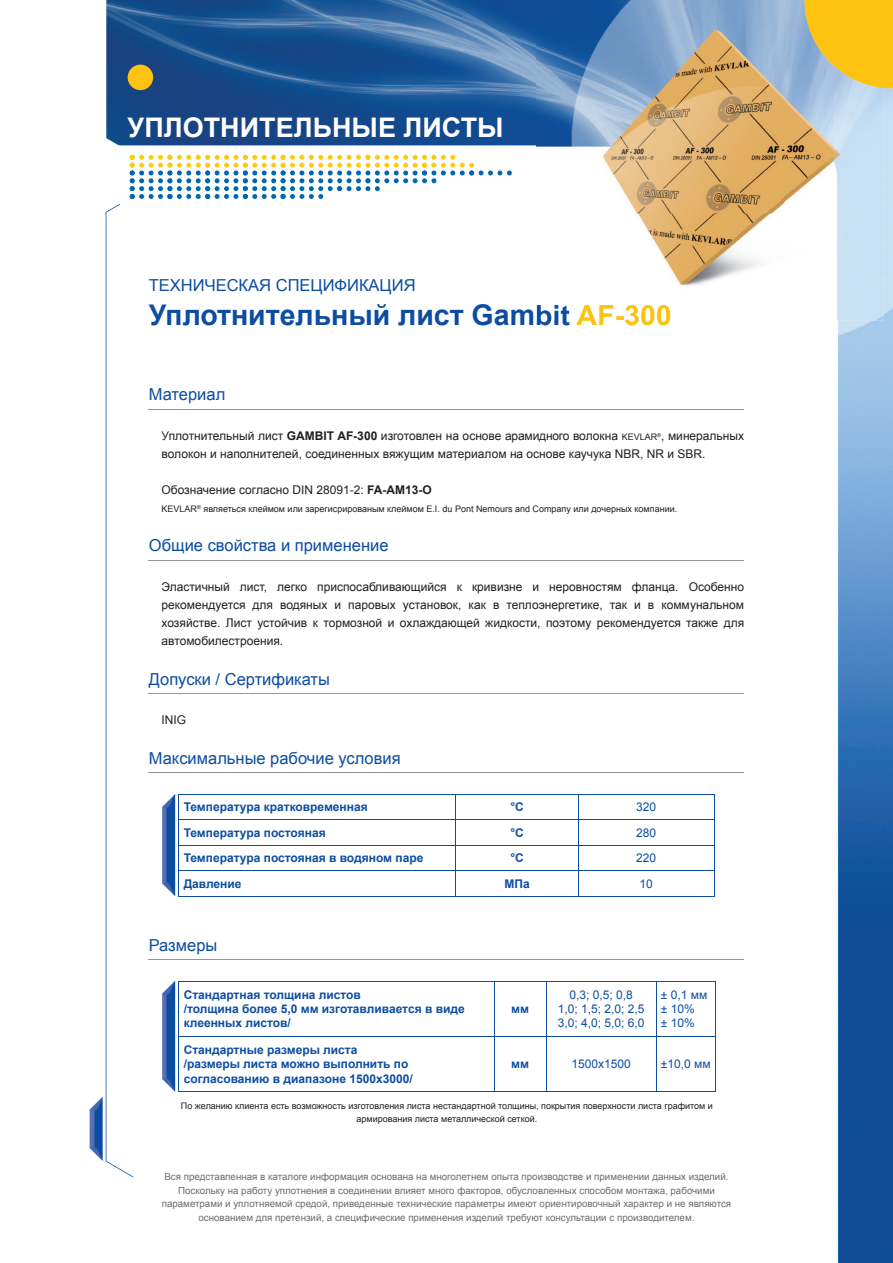
<style>
.page{position:relative;width:893px;height:1263px;background:#fff}
.page>*{position:absolute;margin:0;border:0;box-sizing:border-box;transform-origin:0 0}
.t1{font:700 28.5px "Arial";color:#0d4da1}
.t2{font:700 27px "Arial";color:#fff}
.t3{font:16.5px "Arial";color:#0d4da1}
.t4{font:12px/18px "Arial";color:#231f20}
.t5{font:700 12px/14.4px "Arial";color:#0d4da1}
.t6{font:12px/14.4px "Arial";color:#0d4da1;text-align:center}
.t7{font:9.75px/13.5px "Arial";color:#6c6d70;text-align:center}
.t8{font:9px/13.5px "Arial";color:#231f20;text-align:center}
.s1{color:#fec210}
.s2{font-weight:700}
.s3{font-size:9px}
</style>
<div class="page">
<img style="left:132px;top:0;width:761px;height:1263px">
<svg style="left:884px;top:0;width:9px;height:88px"></svg>
<hr style="left:149px;top:409px;width:595px;height:1px;background:#939598">
<hr style="left:149px;top:560px;width:595px;height:1px;background:#939598">
<hr style="left:149px;top:693px;width:595px;height:1px;background:#939598">
<hr style="left:149px;top:772px;width:595px;height:1px;background:#939598">
<hr style="left:149px;top:959px;width:595px;height:1px;background:#939598">
<hr style="left:456px;top:794px;width:122px;height:1px;background:#0d4da1">
<hr style="left:578px;top:794px;width:137px;height:1px;background:#0d4da1">
<hr style="left:456px;top:819px;width:122px;height:1px;background:#0d4da1">
<hr style="left:578px;top:819px;width:137px;height:1px;background:#0d4da1">
<hr style="left:456px;top:845px;width:122px;height:1px;background:#0d4da1">
<hr style="left:578px;top:845px;width:137px;height:1px;background:#0d4da1">
<hr style="left:456px;top:870px;width:122px;height:1px;background:#0d4da1">
<svg style="left:89px;top:0;width:423px;height:1177px"></svg>
<hr style="left:578px;top:870px;width:137px;height:1px;background:#0d4da1">
<svg style="left:578px;top:795px;width:1px;height:101px"></svg>
<svg style="left:714px;top:795px;width:1px;height:101px"></svg>
<hr style="left:178px;top:896px;width:278px;height:1px;background:#0d4da1">
<hr style="left:456px;top:896px;width:122px;height:1px;background:#0d4da1">
<hr style="left:578px;top:896px;width:137px;height:1px;background:#0d4da1">
<img style="left:175px;top:794px;width:1px;height:102px">
<img style="left:162px;top:794px;width:13px;height:102px">
<img style="left:175px;top:981px;width:1px;height:111px">
<img style="left:162px;top:981px;width:13px;height:111px">
<hr style="left:178px;top:981px;width:316px;height:1px;background:#0d4da1">
<hr style="left:178px;top:981px;width:1px;height:55px;background:#0d4da1">
<hr style="left:494px;top:981px;width:52px;height:1px;background:#0d4da1">
<hr style="left:494px;top:981px;width:1px;height:55px;background:#0d4da1">
<hr style="left:546px;top:981px;width:111px;height:1px;background:#0d4da1">
<hr style="left:546px;top:981px;width:1px;height:55px;background:#0d4da1">
<hr style="left:657px;top:981px;width:59px;height:1px;background:#0d4da1">
<hr style="left:656px;top:981px;width:1px;height:55px;background:#0d4da1">
<hr style="left:715px;top:981px;width:1px;height:55px;background:#0d4da1">
<hr style="left:178px;top:1036px;width:316px;height:1px;background:#0d4da1">
<hr style="left:178px;top:1037px;width:1px;height:54px;background:#0d4da1">
<hr style="left:494px;top:1036px;width:52px;height:1px;background:#0d4da1">
<hr style="left:494px;top:1037px;width:1px;height:54px;background:#0d4da1">
<hr style="left:546px;top:1036px;width:111px;height:1px;background:#0d4da1">
<hr style="left:546px;top:1037px;width:1px;height:54px;background:#0d4da1">
<hr style="left:657px;top:1036px;width:59px;height:1px;background:#0d4da1">
<hr style="left:656px;top:1037px;width:1px;height:54px;background:#0d4da1">
<hr style="left:715px;top:1037px;width:1px;height:54px;background:#0d4da1">
<hr style="left:178px;top:1091px;width:316px;height:1px;background:#0d4da1">
<hr style="left:494px;top:1091px;width:52px;height:1px;background:#0d4da1">
<hr style="left:546px;top:1091px;width:111px;height:1px;background:#0d4da1">
<hr style="left:657px;top:1091px;width:59px;height:1px;background:#0d4da1">
<img style="left:536px;top:0;width:298px;height:321px">
<img style="left:834px;top:88px;width:50px;height:233px">
<img style="left:805px;top:0;width:79px;height:88px">
<img style="left:536px;top:305px;width:34px;height:16px">
<img style="left:577px;top:305px;width:93px;height:16px">
<h2 class="t2" style="left:128px;top:110px;width:377px">УПЛОТНИТЕЛЬНЫЕ ЛИСТЫ</h2>
<h3 class="t3" style="left:149px;top:275px;width:268px">ТЕХНИЧЕСКАЯ СПЕЦИФИКАЦИЯ</h3>
<h1 class="t1" style="left:149px;top:296px;width:524px">Уплотнительный лист Gambit <span class="s1">AF-300</span></h1>
<h3 class="t3" style="left:149px;top:384px;width:78px">Материал</h3>
<p class="t4" style="left:162px;top:427px;width:584px">Уплотнительный лист <span class="s2">GAMBIT AF-300</span> изготовлен на основе арамидного волокна <span class="s3">KEVLAR</span><sup>®</sup>, минеральных волокон и наполнителей, соединенных вяжущим материалом на основе каучука NBR, NR и SBR.</p>
<p class="t4" style="left:162px;top:481px;width:272px">Обозначение согласно DIN 28091-2: <span class="s2">FA-AM13-O</span></p>
<p class="t8" style="left:162px;top:502px;width:517px">KEVLAR<sup>®</sup> являеться клеймом или зарегисрированым клеймом Е.I. du Pont Nemours and Company или дочерных компании.</p>
<h3 class="t3" style="left:149px;top:535px;width:241px">Общие свойства и применение</h3>
<p class="t4" style="left:162px;top:578px;width:584px;text-align:justify">Эластичный лист, легко приспосабливающийся к кривизне и неровностям фланца. Особенно рекомендуется для водяных и паровых установок, как в теплоэнергетике, так и в коммунальном хозяйстве. Лист устойчив к тормозной и охлаждающей жидкости, поэтому рекомендуется также для автомобилестроения.</p>
<h3 class="t3" style="left:149px;top:668px;width:183px">Допуски / Сертификаты</h3>
<p class="t4" style="left:162px;top:711px;width:26px">INIG</p>
<h3 class="t3" style="left:149px;top:747px;width:253px">Максимальные рабочие условия</h3>
<p class="t5" style="left:184px;top:800px;width:186px">Температура кратковременная</p>
<p class="t5" style="left:510px;top:800px;width:15px">°C</p>
<p class="t6" style="left:636px;top:800px;width:22px">320</p>
<p class="t5" style="left:184px;top:826px;width:143px">Температура постояная</p>
<p class="t5" style="left:510px;top:826px;width:15px">°C</p>
<p class="t6" style="left:636px;top:826px;width:22px">280</p>
<p class="t5" style="left:184px;top:851px;width:241px">Температура постояная в водяном паре</p>
<p class="t5" style="left:510px;top:851px;width:15px">°C</p>
<p class="t6" style="left:636px;top:851px;width:22px">220</p>
<p class="t5" style="left:184px;top:877px;width:59px">Давление</p>
<p class="t5" style="left:504px;top:877px;width:27px">MПa</p>
<p class="t6" style="left:640px;top:877px;width:15px">10</p>
<h3 class="t3" style="left:149px;top:934px;width:70px">Размеры</h3>
<p class="t5" style="left:184px;top:987px;width:283px">Стандартная толщина листов<br>/толщина более 5,0 мм изготавливается в виде клеенных листов/</p>
<p class="t5" style="left:511px;top:1002px;width:19px">мм</p>
<p class="t6" style="left:558px;top:987px;width:88px">0,3; 0,5; 0,8<br>1,0; 1,5; 2,0; 2,5<br>3,0; 4,0; 5,0; 6,0</p>
<p class="t6" style="left:661px;top:987px;width:48px;text-align:left">± 0,1 мм ± 10%<br>± 10%</p>
<p class="t5" style="left:184px;top:1043px;width:231px">Стандартные размеры листа /размеры листа можно выполнить по согласованию в диапазоне 1500x3000/</p>
<p class="t5" style="left:511px;top:1057px;width:19px">мм</p>
<p class="t6" style="left:572px;top:1057px;width:61px">1500x1500</p>
<p class="t6" style="left:661px;top:1057px;width:51px">±10,0 мм</p>
<p class="t8" style="left:181px;top:1099px;width:533px">По желанию клиента есть возможность изготовления листа нестандартной толщины, покрытия поверхности листа графитом и армирования листа металлической сеткой.</p>
<p class="t7" style="left:162px;top:1170px;width:571px">Вся представленная в каталоге информация основана на многолетнем опыта производстве и применении данных изделий.<br>Поскольку на работу уплотнения в соединении влияет много факторов, обусловленных способом монтажа, рабочими параметрами и уплотняемой средoй, приведенные технические параметры имеют ориентировочный характер и не являются основанием для претензий, а специфические применения изделий требуют консультации с производителем.</p>
</div>
